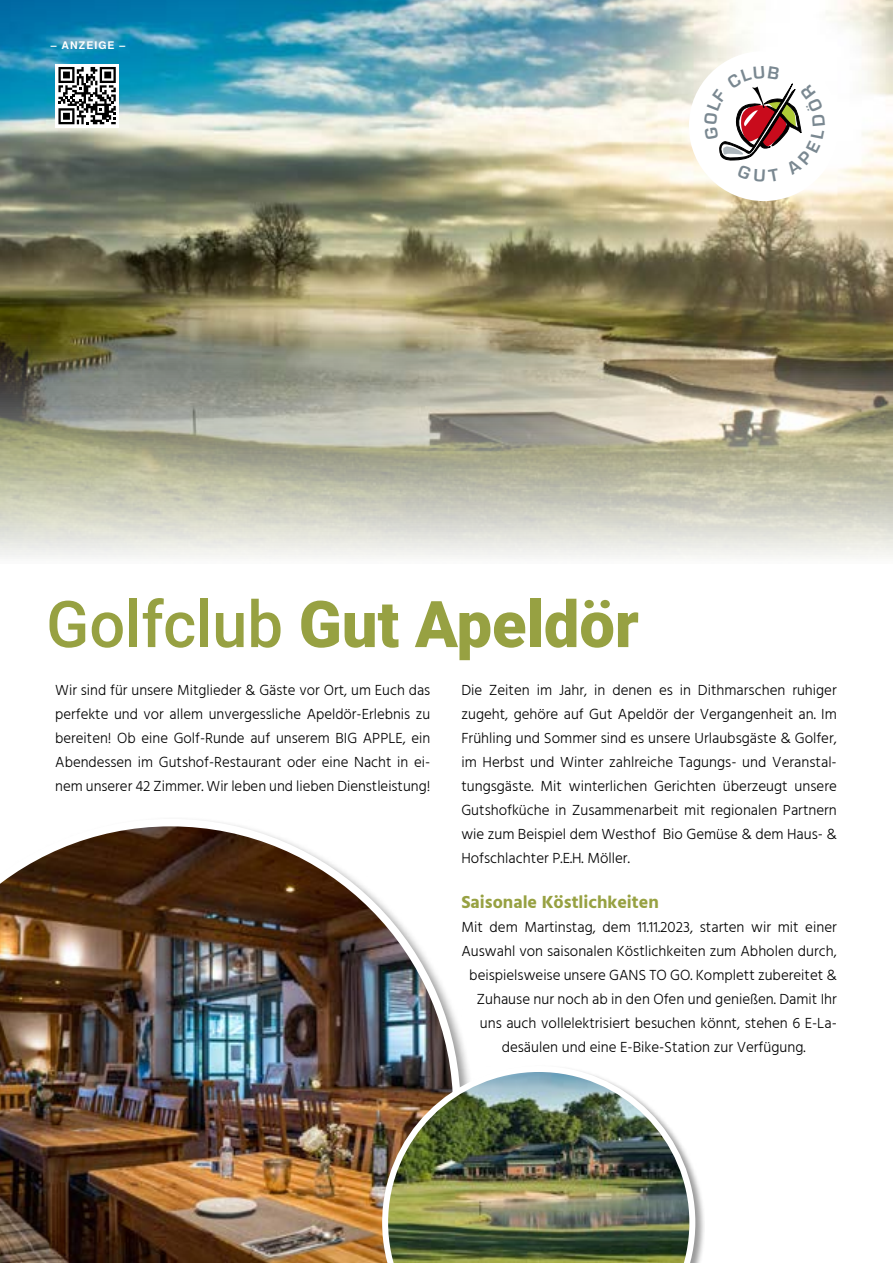
<style>
.page{position:relative;width:893px;height:1263px;background:#fff}
.page>*{position:absolute;margin:0;border:0;box-sizing:border-box;transform-origin:0 0}
.t1{font:900 64.5px "Roboto";color:#97a142}
.t2{font:700 18px "Hind";color:#97a142}
.t3{font:300 15px/24px "Hind";color:#000;text-align:justify}
.t4{font:700 10.5px "Te X Gyre Heros";letter-spacing:.1em;color:#fff}
.s1{font-weight:500}
</style>
<div class="page">
<img style="left:0;top:0;width:893px;height:557px">
<div style="left:689px;top:51px;width:150px;height:150px;background:#fff;border-radius:50%"></div>
<img style="left:0;top:822px;width:461px;height:441px">
<div style="left:381px;top:1065px;width:324px;height:198px;background:#000;opacity:.4"></div>
<img style="left:382px;top:1066px;width:313px;height:197px">
<div style="left:55px;top:64px;width:64px;height:64px;background:#fff"></div>
<svg style="left:58px;top:67px;width:58px;height:57px"></svg>
<svg style="left:704px;top:66px;width:121px;height:116px"></svg>
<p class="t4" style="left:51px;top:37px;width:76px">– ANZEIGE –</p>
<h1 class="t1" style="left:46px;top:579px;width:594px"><span class="s1">Golfclub</span> Gut Apeldör</h1>
<p class="t3" style="left:55px;top:679px;width:377px">Wir sind für unsere Mitglieder &amp; Gäste vor Ort, um Euch das perfekte und vor allem unvergessliche Apeldör-Erlebnis zu bereiten! Ob eine Golf-Runde auf unserem BIG APPLE, ein Abendessen im Gutshof-Restaurant oder eine Nacht in ei&shy;nem unserer 42 Zimmer. Wir leben und lieben Dienstleistung!</p>
<p class="t3" style="left:461px;top:679px;width:377px">Die Zeiten im Jahr, in denen es in Dithmarschen ruhiger zugeht, gehöre auf Gut Apeldör der Vergangenheit an. Im Frühling und Sommer sind es unsere Urlaubsgäste &amp; Golfer, im Herbst und Winter zahlreiche Tagungs- und Veranstal&shy;tungsgäste. Mit winterlichen Gerichten überzeugt unsere Gutshofküche in Zusammenarbeit mit regionalen Partnern wie zum Beispiel dem Westhof Bio Gemüse &amp; dem Haus- &amp; Hofschlachter P.E.H. Möller.</p>
<p class="t2" style="left:461px;top:892px;width:199px">Saisonale Köstlichkeiten</p>
<p class="t3" style="left:461px;top:916px;width:377px">Mit dem Martinstag, dem 11.11.2023, starten wir mit einer</p>
<p class="t3" style="left:461px;top:940px;width:377px">Auswahl von saisonalen Köstlichkeiten zum Abholen durch,</p>
<p class="t3" style="left:469px;top:964px;width:369px">beispielsweise unsere GANS TO GO. Komplett zubereitet &amp;</p>
<p class="t3" style="left:477px;top:988px;width:362px">Zuhause nur noch ab in den Ofen und genießen. Damit Ihr</p>
<p class="t3" style="left:480px;top:1012px;width:359px">uns auch vollelektrisiert besuchen könnt, stehen 6 E-La-</p>
<p class="t3" style="left:502px;top:1036px;width:305px">desäulen und eine E-Bike-Station zur Verfügung.</p>
</div>
